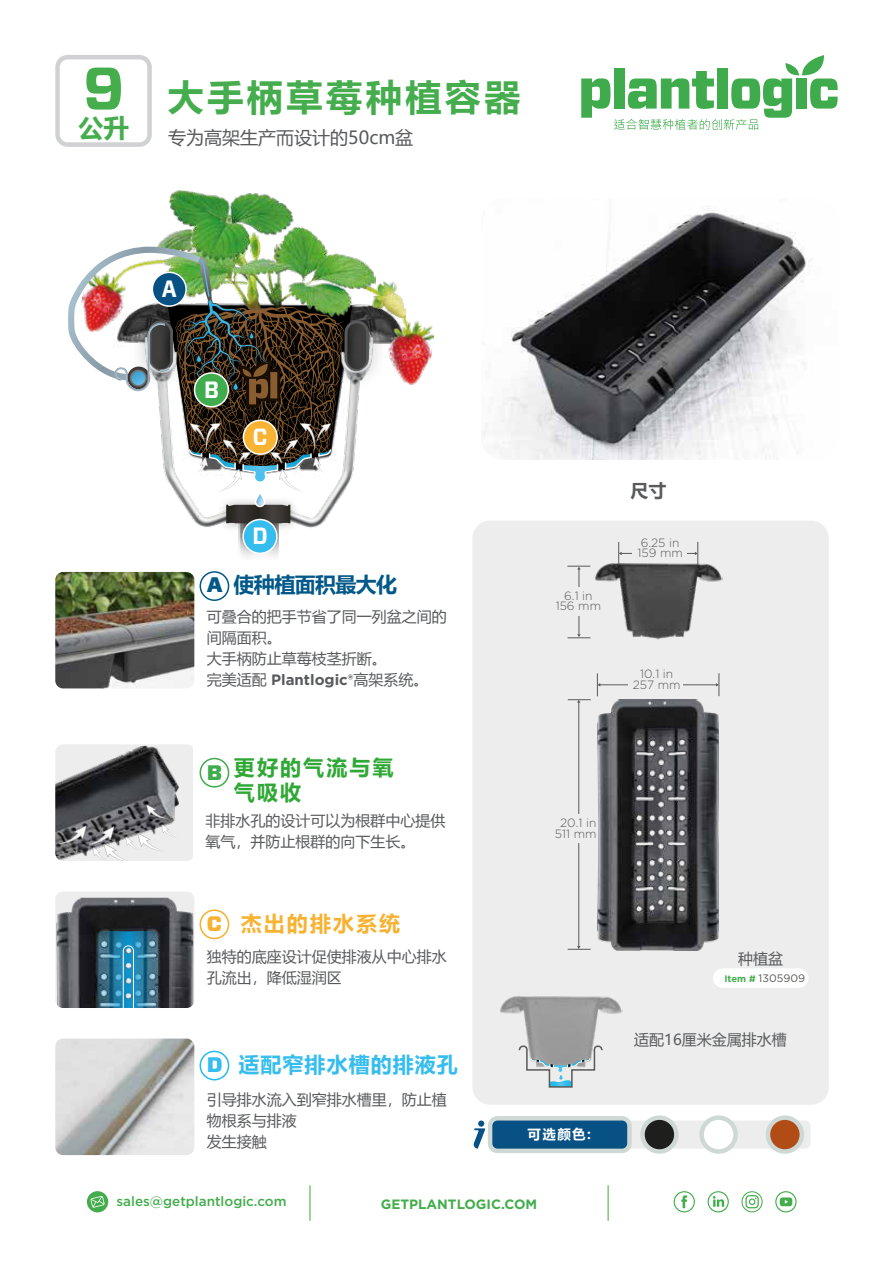
<style>
.page{position:relative;width:893px;height:1263px;background:#fff}
.page>*{position:absolute;margin:0;border:0;box-sizing:border-box;transform-origin:0 0}
.t1{font:700 60px "Vitesse Sans";color:#45ad4c}
.t2{font:700 36px "Microsoft Ya Hei UI";letter-spacing:.1em;color:#45ad4d}
.t3{font:700 25.5px "Microsoft Ya Hei UI";color:#45ad4d}
.t4{font:700 23.55px "Vitesse Sans";color:#fff;scale:.9 1}
.t5{font:700 21px "Microsoft Ya Hei UI";letter-spacing:.05em;color:#36bdee}
.t6{font:700 21px/25.2px "Microsoft Ya Hei UI";letter-spacing:.1em;color:#30a836}
.t7{font:700 21px "Microsoft Ya Hei UI";letter-spacing:-.03em;color:#025889}
.t8{font:700 21px "Microsoft Ya Hei UI";letter-spacing:.1em;color:#f8b232}
.t9{font:900 21px "Vitesse Sans";color:#3fac4d}
.t10{font:18px "Microsoft Ya Hei UI";color:#595a5c}
.t11{font:700 18px "Microsoft Ya Hei UI";color:#595a5c}
.t12{font:15px/21px "Microsoft Ya Hei UI";color:#595a5c}
.t13{font:700 15px "Gotham";color:#595a5c}
.t14{font:500 13.5px "Gotham";color:#43ad4c}
.t15{font:700 13.5px "Gotham";color:#43ad4c}
.t16{font:700 13.5px "Microsoft Ya Hei UI";color:#fff}
.t17{font:300 12px/10.5px "Gotham";color:#595958;text-align:center}
.t18{font:10.8px "Gotham";color:#595958}
.s1{font-family:"Vitesse Sans";font-weight:900}
.s2{font-family:"Microsoft Ya Hei UI";font-weight:400}
.s3{font-weight:700;font-size:9.45px;color:#43ad4c}
</style>
<div class="page">
<svg style="left:674px;top:1191px;width:21px;height:21px"></svg>
<svg style="left:775px;top:1191px;width:22px;height:21px"></svg>
<svg style="left:741px;top:1191px;width:22px;height:21px"></svg>
<svg style="left:708px;top:1191px;width:21px;height:21px"></svg>
<div style="left:87px;top:1191px;width:21px;height:21px;background:#43ad4c;border-radius:50%"></div>
<svg style="left:90px;top:1196px;width:15px;height:12px"></svg>
<hr style="left:310px;top:1185px;width:1px;height:36px;background:#44ac34">
<hr style="left:608px;top:1185px;width:1px;height:36px;background:#44ac34">
<div style="left:55px;top:55px;width:97px;height:92px;border:4px solid #d0d1d2;border-radius:10px"></div>
<svg style="left:581px;top:55px;width:257px;height:75px"></svg>
<img style="left:482px;top:208px;width:329px;height:252px">
<div style="left:472px;top:521px;width:357px;height:584px;background:#ededed;border-radius:18px"></div>
<div style="left:713px;top:968px;width:95px;height:20px;background:#fff"></div>
<hr style="left:578px;top:702px;width:1px;height:244px;background:#595958">
<svg style="left:568px;top:946px;width:23px;height:4px"></svg>
<svg style="left:568px;top:699px;width:23px;height:4px"></svg>
<div style="left:562px;top:814px;width:32px;height:29px;background:#ededed"></div>
<hr style="left:579px;top:569px;width:1px;height:66px;background:#595958">
<svg style="left:567px;top:566px;width:23px;height:4px"></svg>
<svg style="left:567px;top:634px;width:23px;height:4px"></svg>
<div style="left:559px;top:587px;width:40px;height:28px;background:#ededed"></div>
<hr style="left:621px;top:553px;width:74px;height:1px;background:#595958">
<svg style="left:695px;top:542px;width:3px;height:18px"></svg>
<svg style="left:618px;top:542px;width:4px;height:18px"></svg>
<div style="left:632px;top:536px;width:54px;height:26px;background:#ededed"></div>
<img style="left:595px;top:560px;width:128px;height:80px">
<img style="left:597px;top:700px;width:122px;height:251px">
<hr style="left:600px;top:684px;width:116px;height:1px;background:#595958">
<svg style="left:716px;top:673px;width:4px;height:23px"></svg>
<svg style="left:597px;top:673px;width:3px;height:23px"></svg>
<div style="left:629px;top:668px;width:54px;height:26px;background:#ededed"></div>
<img style="left:500px;top:996px;width:122px;height:49px">
<svg style="left:518px;top:1045px;width:85px;height:43px"></svg>
<div style="left:200px;top:758px;width:29px;height:29px;border:2px solid #3fac4d;border-radius:50%"></div>
<svg style="left:55px;top:744px;width:138px;height:117px;background:#8f8f91"></svg>
<div style="left:200px;top:909px;width:29px;height:30px;border:2px solid #f6b02f;border-radius:50%"></div>
<svg style="left:55px;top:892px;width:139px;height:116px;background:#4f6470"></svg>
<div style="left:200px;top:571px;width:29px;height:30px;border:2px solid #025889;border-radius:50%"></div>
<img style="left:55px;top:572px;width:139px;height:116px">
<div style="left:200px;top:1051px;width:29px;height:29px;border:2px solid #21bcef;border-radius:50%"></div>
<img style="left:55px;top:1038px;width:139px;height:117px">
<img style="left:395px;top:308px;width:40px;height:77px">
<img style="left:375px;top:275px;width:30px;height:42px">
<img style="left:156px;top:190px;width:219px;height:105px">
<img style="left:369px;top:295px;width:26px;height:74px">
<img style="left:196px;top:337px;width:181px;height:191px">
<img style="left:213px;top:523px;width:90px;height:13px">
<svg style="left:238px;top:537px;width:41px;height:20px"></svg>
<img style="left:68px;top:247px;width:301px;height:276px">
<div style="left:243px;top:420px;width:34px;height:34px;background:#f9b333;border-radius:50%"></div>
<div style="left:243px;top:420px;width:35px;height:35px;border:2px solid #fff;border-radius:50%"></div>
<div style="left:195px;top:373px;width:33px;height:34px;background:#3fac4d;border-radius:50%"></div>
<div style="left:194px;top:372px;width:35px;height:35px;border:2px solid #fff;border-radius:50%"></div>
<div style="left:152px;top:272px;width:34px;height:34px;background:#085185;border-radius:50%"></div>
<div style="left:152px;top:272px;width:35px;height:35px;border:2px solid #fff;border-radius:50%"></div>
<div style="left:243px;top:519px;width:34px;height:34px;background:#36bdee;border-radius:50%"></div>
<div style="left:242px;top:519px;width:36px;height:35px;border:2px solid #fff;border-radius:50%"></div>
<div style="left:615px;top:1120px;width:196px;height:28px;background:#ededed;border-radius:5px"></div>
<svg style="left:473px;top:1116px;width:159px;height:37px;background:#4e81a3"></svg>
<div style="left:478px;top:1120px;width:6px;height:7px;background:#085185;border-radius:50%"></div>
<svg style="left:640px;top:1115px;width:39px;height:39px"></svg>
<svg style="left:699px;top:1115px;width:39px;height:39px"></svg>
<svg style="left:766px;top:1115px;width:38px;height:39px"></svg>
<h1 class="t1" style="left:83px;top:49px;width:43px">9</h1>
<h3 class="t3" style="left:78px;top:110px;width:53px">公升</h3>
<h2 class="t2" style="left:168px;top:72px;width:354px">大手柄草莓种植容器</h2>
<p class="t10" style="left:168px;top:125px;width:246px">专为高架生产而设计的50cm盆</p>
<h3 class="t4" style="left:162px;top:273px;width:18px">A</h3>
<h3 class="t4" style="left:204px;top:374px;width:18px">B</h3>
<h3 class="t4" style="left:253px;top:421px;width:18px">C</h3>
<h3 class="t4" style="left:252px;top:520px;width:18px">D</h3>
<h3 class="t7" style="left:207px;top:570px;width:192px"><span class="s1">A</span> 使种植面积最大化</h3>
<p class="t12" style="left:207px;top:606px;width:241px">可叠合的把手节省了同一列盆之间的间隔面积。<br>大手柄防止草莓枝茎折断。</p>
<p class="t13" style="left:207px;top:670px;width:223px"><span class="s2">完美适配</span> Plantlogic®<span class="s2">高架系统。</span></p>
<h3 class="t6" style="left:234px;top:754px;width:161px">更好的气流与氧气吸收</h3>
<h3 class="t9" style="left:207px;top:758px;width:17px">B</h3>
<p class="t12" style="left:205px;top:810px;width:242px">非排水孔的设计可以为根群中心提供氧气，并防止根群的向下生长。</p>
<h3 class="t8" style="left:207px;top:909px;width:195px"><span class="s1">C</span> 杰出的排水系统</h3>
<p class="t12" style="left:207px;top:945px;width:241px">独特的底座设计促使排液从中心排水孔流出，降低湿润区</p>
<h3 class="t5" style="left:207px;top:1050px;width:253px"><span class="s1">D</span> 适配窄排水槽的排液孔</h3>
<p class="t12" style="left:207px;top:1088px;width:241px">引导排水流入到窄排水槽里，防止植物根系与排液<br>发生接触</p>
<p class="t17" style="left:556px;top:590px;width:47px">6.1 in<br>156 mm</p>
<p class="t17" style="left:555px;top:817px;width:43px">20.1 in<br>511 mm</p>
<p class="t16" style="left:528px;top:1125px;width:65px">可选颜色:</p>
<p class="t14" style="left:116px;top:1192px;width:172px">sales@getplantlogic.com</p>
<p class="t15" style="left:381px;top:1195px;width:158px">GETPLANTLOGIC.COM</p>
<p class="t11" style="left:630px;top:478px;width:37px">尺寸</p>
<p class="t17" style="left:637px;top:537px;width:47px;text-align:left">6.25 in<br>159 mm</p>
<p class="t17" style="left:633px;top:668px;width:49px">10.1 in<br>257 mm</p>
<p class="t12" style="left:738px;top:948px;width:46px">种植盆</p>
<p class="t18" style="left:724px;top:972px;width:82px"><span class="s3">Item #</span> 1305909</p>
<p class="t12" style="left:634px;top:1029px;width:154px">适配16厘米金属排水槽</p>
</div>
